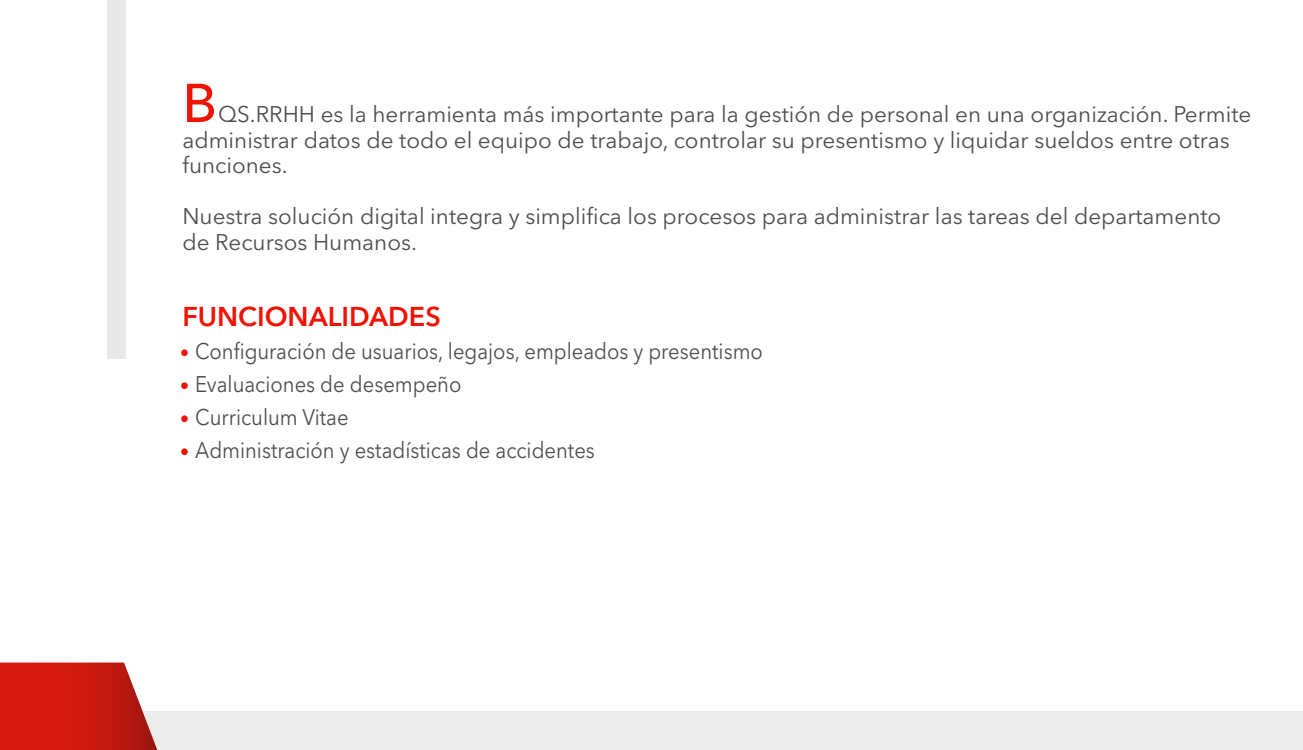
<style>
.page{position:relative;width:1303px;height:750px;background:#fff}
.page>*{position:absolute;margin:0;border:0;box-sizing:border-box;transform-origin:0 0}
.t1{font:500 54px "Avenir Next LT Pro";color:#ef1305}
.t2{font:600 27px "Avenir Next LT Pro";color:#ef1305}
.t3{font:22.5px/25.5px "Avenir Next LT Pro";color:#4d4d4d}
.t4{font:22.5px "Avenir Next LT Pro";color:#4d4d4d;scale:.9 1}
.s1{color:#ef1305}
</style>
<div class="page">
<div style="left:127px;top:711px;width:1175px;height:39px;background:#ececec"></div>
<svg style="left:0;top:662px;width:157px;height:88px;background:#d13228"></svg>
<div style="left:108px;top:0;width:18px;height:358px;background:#e8e8e8"></div>
<h1 class="t1" style="left:182px;top:71px;width:36px">B</h1>
<p class="t3" style="left:182px;top:101px;width:1070px;text-indent:36px">QS.RRHH es la herramienta más importante para la gestión de personal en una organización. Permite administrar datos de todo el equipo de trabajo, controlar su presentismo y liquidar sueldos entre otras funciones.</p>
<p class="t3" style="left:182px;top:203px;width:1040px">Nuestra solución digital integra y simplifica los procesos para administrar las tareas del departamento de Recursos Humanos.</p>
<p class="t2" style="left:182px;top:300px;width:260px">FUNCIONALIDADES</p>
<p class="t4" style="left:179px;top:338px;width:650px"><span class="s1">•</span> Configuración de usuarios, legajos, empleados y presentismo</p>
<p class="t4" style="left:179px;top:371px;width:315px"><span class="s1">•</span> Evaluaciones de desempeño</p>
<p class="t4" style="left:179px;top:404px;width:190px"><span class="s1">•</span> Curriculum Vitae</p>
<p class="t4" style="left:179px;top:437px;width:463px"><span class="s1">•</span> Administración y estadísticas de accidentes</p>
</div>
